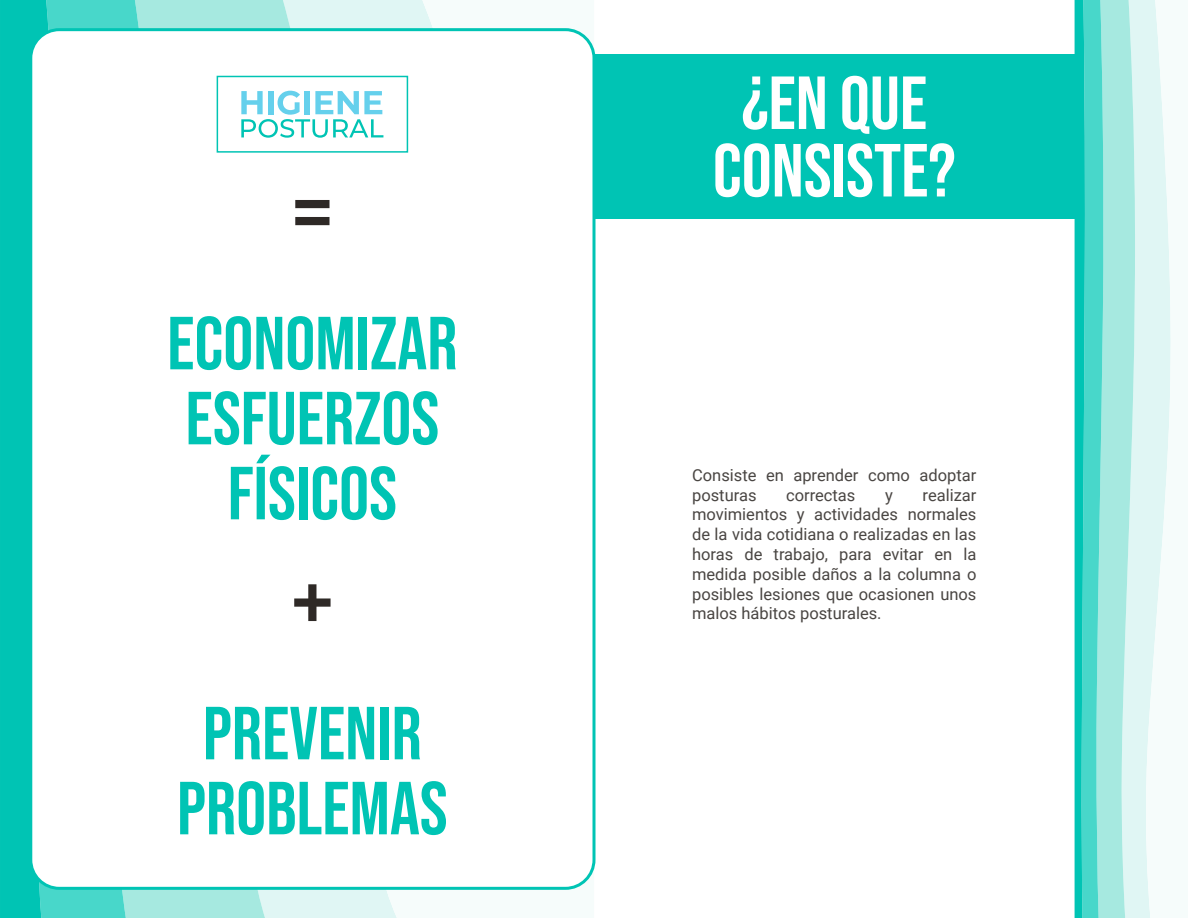
<style>
.page{position:relative;width:1188px;height:918px;background:#fff}
.page>*{position:absolute;margin:0;border:0;box-sizing:border-box;transform-origin:0 0}
.t1{font:105px "Bebas Neue";color:#2e2926}
.t2{font:75px/75px "Bebas Neue";color:#00c4b4;text-align:center}
.t3{font:75px/67.5px "Bebas Neue";color:#fff;text-align:center}
.t4{font:16.5px/19.8px "Roboto";color:#494542}
</style>
<div class="page">
<svg style="left:158px;top:0;width:159px;height:918px;background:#b5ece5"></svg>
<svg style="left:364px;top:0;width:228px;height:918px;fill:#f6fcfb"></svg>
<svg style="left:56px;top:0;width:102px;height:918px;background:#61dbcf"></svg>
<div style="left:0;top:0;width:56px;height:918px;background:#00c4b4"></div>
<div style="left:31px;top:30px;width:563px;height:858px;background:#fff;border-radius:28px"></div>
<div style="left:29px;top:28px;width:567px;height:862px;border:3px solid #00c4b4;border-radius:28px"></div>
<div style="left:594px;top:55px;width:481px;height:164px;background:#00c4b4"></div>
<div style="left:1135px;top:0;width:9px;height:918px;background:#e0f6f4"></div>
<svg style="left:1144px;top:0;width:27px;height:918px"></svg>
<svg style="left:1075px;top:0;width:60px;height:918px;background:#7be0d5"></svg>
<svg style="left:241px;top:91px;width:142px;height:47px"></svg>
<div style="left:217px;top:76px;width:191px;height:77px;border:2px solid #00c4b4"></div>
<h1 class="t1" style="left:291px;top:154px;width:43px">=</h1>
<h2 class="t2" style="left:167px;top:305px;width:292px">ECONOMIZAR<br>ESFUERZOS<br>FÍSICOS</h2>
<h1 class="t1" style="left:291px;top:544px;width:43px">+</h1>
<h2 class="t2" style="left:177px;top:695px;width:272px">PREVENIR<br>PROBLEMAS</h2>
<h2 class="t3" style="left:713px;top:69px;width:244px">¿EN QUE<br>CONSISTE?</h2>
<p class="t4" style="left:692px;top:464px;width:286px">Consiste en aprender como adoptar posturas</p>
<p class="t4" style="left:692px;top:484px;width:286px;text-align:justify;text-indent:230px">realizar movimientos y actividades normales de la vida cotidiana o realizadas en las horas de trabajo, para evitar en la medida posible daños a la columna o posibles lesiones que ocasionen unos malos hábitos posturales.</p>
<p class="t4" style="left:786px;top:484px;width:71px">correctas</p>
<p class="t4" style="left:885px;top:484px;width:9px">y</p>
</div>
